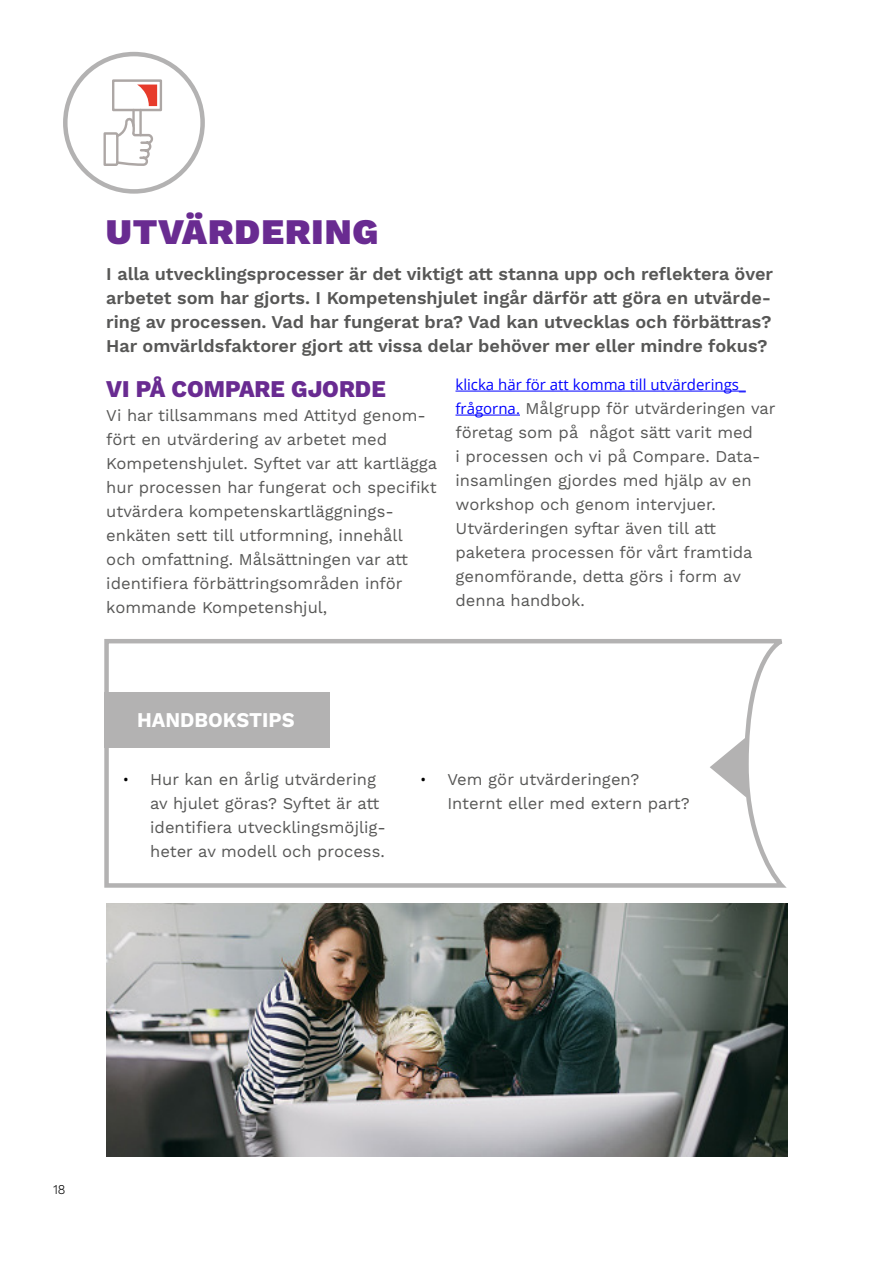
<style>
.page{position:relative;width:893px;height:1263px;background:#fff}
.page>*{position:absolute;margin:0;border:0;box-sizing:border-box;transform-origin:0 0}
.t1{font:900 36px "Work Sans";letter-spacing:.03em;color:#692b91}
.t2{font:800 24px "Work Sans";color:#692b91;scale:.95 1}
.t3{font:700 21px "Work Sans";color:#fff;scale:.95 1}
.t4{font:600 18px/24px "Work Sans";color:#575756;text-align:justify}
.t5{font:16.5px/24px "Work Sans";color:#575756}
.t6{font:15px "Open Sans";color:#00f}
.t7{font:300 13.5px "Work Sans";color:#000;scale:.95 1}
.s1{font-family:"Open Sans";font-size:15px;color:#00f}
.s2{font-family:"Open Sans";font-size:15px;color:#000}
</style>
<div class="page">
<hr style="left:455px;top:391px;width:291px;height:1px;background:#00f">
<hr style="left:455px;top:415px;width:65px;height:1px;background:#00f">
<div style="left:63px;top:52px;width:142px;height:142px;border:4px solid #b3b2b2;border-radius:50%"></div>
<div style="left:112px;top:79px;width:50px;height:32px;border:2px solid #ada7a5"></div>
<svg style="left:103px;top:79px;width:54px;height:87px"></svg>
<svg style="left:104px;top:639px;width:682px;height:249px"></svg>
<svg style="left:710px;top:737px;width:36px;height:61px"></svg>
<div style="left:104px;top:692px;width:226px;height:55px;background:#b3b2b2"></div>
<img style="left:106px;top:904px;width:681px;height:253px">
<h1 class="t1" style="left:106px;top:211px;width:274px">UTVÄRDERING</h1>
<p class="t4" style="left:106px;top:263px;width:668px">I alla utvecklingsprocesser är det viktigt att stanna upp och reflektera över arbetet som har gjorts. I Kompetenshjulet ingår därför att göra en utvärde&shy;ring av processen. Vad har fungerat bra? Vad kan utvecklas och förbättras?<br>Har omvärldsfaktorer gjort att vissa delar behöver mer eller mindre fokus?</p>
<h2 class="t2" style="left:106px;top:375px;width:296px">VI PÅ COMPARE GJORDE</h2>
<p class="t5" style="left:106px;top:404px;width:332px">Vi har tillsammans med Attityd genom&shy;fört en utvärdering av arbetet med Kompetenshjulet. Syftet var att kartlägga hur processen har fungerat och specifikt utvärdera kompetenskartläggnings&shy;enkäten sett till utformning, innehåll<br>och omfattning. Målsättningen var att identifiera förbättringsområden inför kommande Kompetenshjul,</p>
<p class="t6" style="left:455px;top:374px;width:292px">klicka här för att komma till utvärderings_</p>
<p class="t5" style="left:455px;top:397px;width:321px"><span class="s1">frågorna.</span> Målgrupp för utvärderingen var företag som på något sätt varit med<br>i processen och vi på Compare. Data&shy;insamlingen gjordes med hjälp av en workshop och genom intervjuer.<br>Utvärderingen syftar även till att paketera processen för vårt framtida genomförande, detta görs i form av denna handbok.</p>
<p class="t3" style="left:137px;top:708px;width:167px">HANDBOKSTIPS</p>
<p class="t5" style="left:150px;top:768px;width:237px;text-indent:-27px"><span class="s2">•</span> Hur kan en årlig utvärdering av hjulet göras? Syftet är att identifiera utvecklingsmöjlig&shy;heter av modell och process.</p>
<p class="t5" style="left:447px;top:768px;width:244px;text-indent:-27px"><span class="s2">•</span> Vem gör utvärderingen?<br>Internt eller med extern part?</p>
<p class="t7" style="left:53px;top:1181px;width:15px">18</p>
</div>
